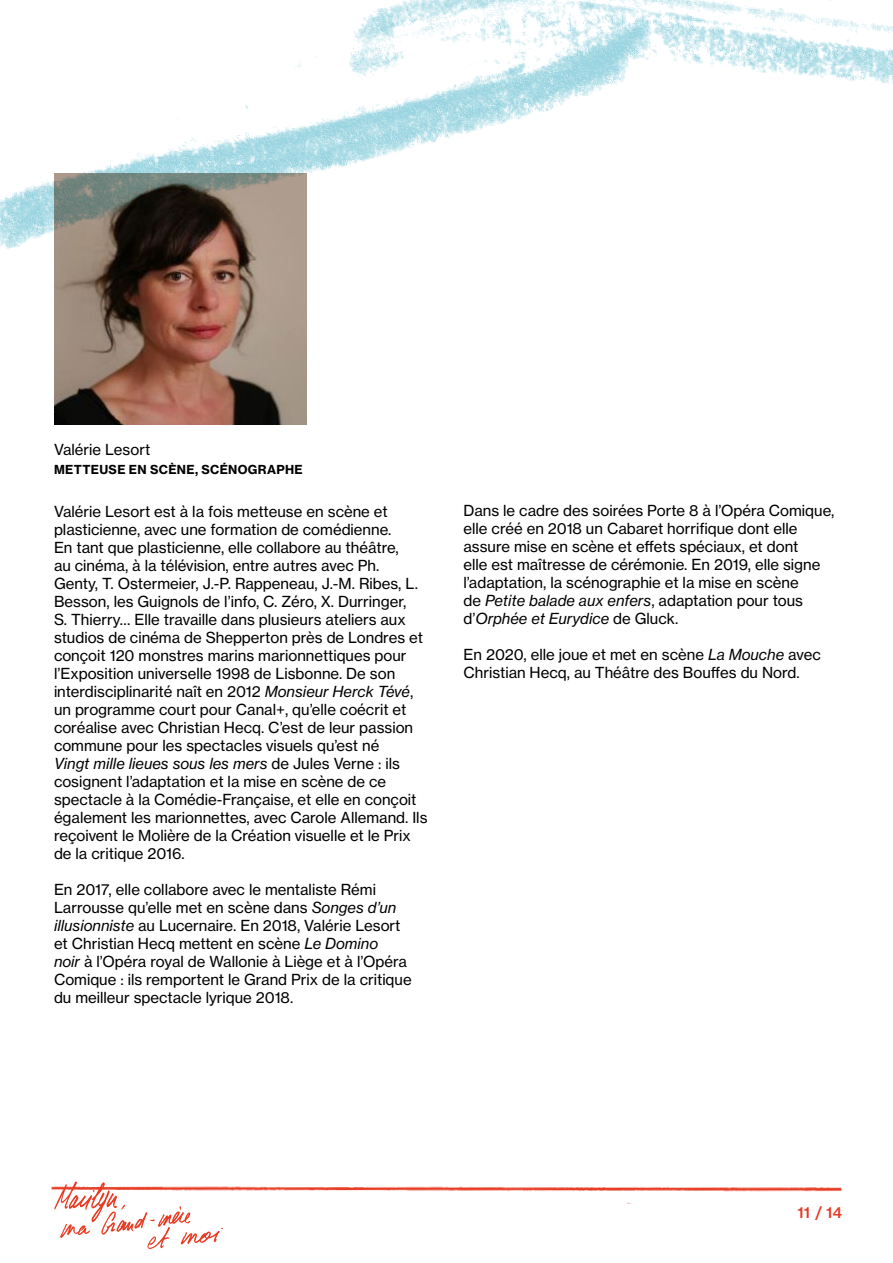
<style>
.page{position:relative;width:893px;height:1263px;background:#fff}
.page>*{position:absolute;margin:0;border:0;box-sizing:border-box;transform-origin:0 0}
.t1{font:15px/18px "N Haas Grotesk TX Pro 55 Rg";color:#000}
.t2{font:15px "N Haas Grotesk TX Pro 56 It";color:#000}
.t3{font:15px "N Haas Grotesk TX Pro 65 Md";color:#e73b23}
.t4{font:12.3px "N Haas Grotesk TX Pro 75 Bd";letter-spacing:.025em;color:#000}
.s1{font-family:"N Haas Grotesk TX Pro 56 It"}
.s2{font-family:"N Haas Grotesk TX Pro 55 Rg"}
</style>
<div class="page">
<img style="left:52px;top:1186px;width:789px;height:18px">
<svg style="left:54px;top:1181px;width:169px;height:68px"></svg>
<img style="left:0;top:0;width:893px;height:290px">
<img style="left:54px;top:173px;width:252px;height:251px">
<p class="t1" style="left:54px;top:441px;width:98px">Valérie Lesort</p>
<p class="t4" style="left:54px;top:461px;width:250px">METTEUSE EN SCÈNE, SCÉNOGRAPHE</p>
<p class="t1" style="left:54px;top:502px;width:370px">Valérie Lesort est à la fois metteuse en scène et plasticienne, avec une formation de comédienne.<br>En tant que plasticienne, elle collabore au théâtre,<br>au cinéma, à la télévision, entre autres avec Ph.<br>Genty, T. Ostermeier, J.-P. Rappeneau, J.-M. Ribes, L.<br>Besson, les Guignols de l’info, C. Zéro, X. Durringer, S. Thierry… Elle travaille dans plusieurs ateliers aux studios de cinéma de Shepperton près de Londres et conçoit 120 monstres marins marionnettiques pour l’Exposition universelle 1998 de Lisbonne. De son interdisciplinarité naît en 2012 <span class="s1">Monsieur Herck Tévé</span>, un programme court pour Canal+, qu’elle coécrit et coréalise avec Christian Hecq. C’est de leur passion commune pour les spectacles visuels qu’est né</p>
<p class="t2" style="left:54px;top:754px;width:348px">Vingt mille lieues sous les mers <span class="s2">de Jules Verne : ils</span></p>
<p class="t1" style="left:54px;top:772px;width:375px">cosignent l’adaptation et la mise en scène de ce spectacle à la Comédie-Française, et elle en conçoit également les marionnettes, avec Carole Allemand. Ils reçoivent le Molière de la Création visuelle et le Prix de la critique 2016.</p>
<p class="t1" style="left:54px;top:880px;width:359px">En 2017, elle collabore avec le mentaliste Rémi Larrousse qu’elle met en scène dans <span class="s1">Songes d’un illusionniste</span> au Lucernaire. En 2018, Valérie Lesort et Christian Hecq mettent en scène <span class="s1">Le Domino<br>noir</span> à l’Opéra royal de Wallonie à Liège et à l’Opéra Comique : ils remportent le Grand Prix de la critique du meilleur spectacle lyrique 2018.</p>
<p class="t1" style="left:463px;top:501px;width:372px">Dans le cadre des soirées Porte 8 à l’Opéra Comique, elle créé en 2018 un Cabaret horrifique dont elle assure mise en scène et effets spéciaux, et dont<br>elle est maîtresse de cérémonie. En 2019, elle signe l’adaptation, la scénographie et la mise en scène<br>de <span class="s1">Petite balade aux enfers</span>, adaptation pour tous</p>
<p class="t2" style="left:463px;top:609px;width:216px"><span class="s2">d’</span>Orphée et Eurydice <span class="s2">de Gluck.</span></p>
<p class="t1" style="left:463px;top:645px;width:359px">En 2020, elle joue et met en scène <span class="s1">La Mouche</span> avec<br>Christian Hecq, au Théâtre des Bouffes du Nord.</p>
<p class="t3" style="left:797px;top:1203px;width:46px">11 / 14</p>
</div>
